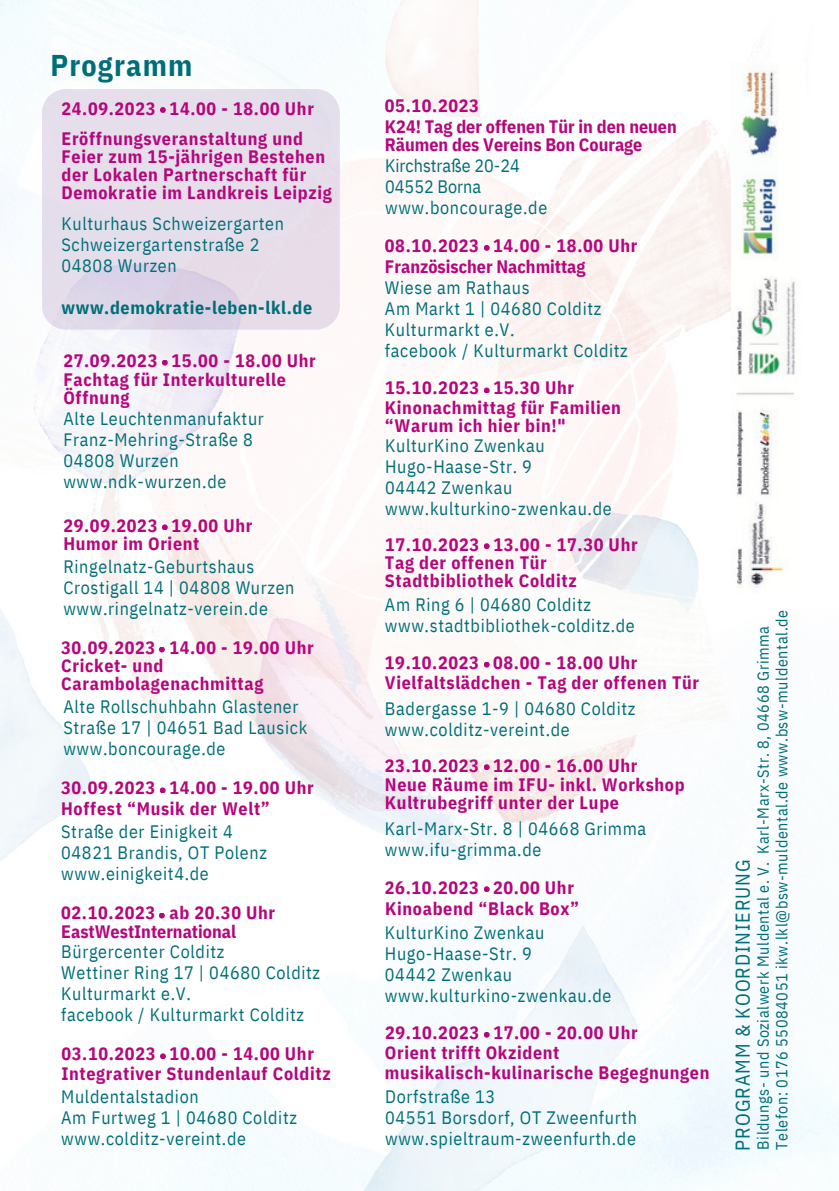
<style>
.page{position:relative;width:839px;height:1191px;background:#fff}
.page>*{position:absolute;margin:0;border:0;box-sizing:border-box;transform-origin:0 0}
.t1{font:700 30px "IBM Plex Sans Cond";letter-spacing:.035em;color:#006e78}
.t2{font:20px "IBM Plex Sans Cond";letter-spacing:.05em;color:#006e78}
.t3{font:18px/21px "IBM Plex Sans Cond";letter-spacing:.035em;color:#006e78}
.t4{font:700 18px/18px "IBM Plex Sans Cond";letter-spacing:.035em;color:#b6067c}
.t5{font:700 18px/18px "IBM Plex Sans Cond";color:#b6067c}
.t6{font:700 18px "IBM Plex Sans Cond";letter-spacing:.035em;color:#006e78}
.t7{font:18px "IBM Plex Sans Cond";color:#006e78}
.t8{font:16px "IBM Plex Sans Cond";letter-spacing:.035em;color:#006e78}
</style>
<div class="page">
<img style="left:0;top:0;width:838px;height:1191px">
<svg style="left:162px;top:360px;width:6px;height:6px"></svg>
<svg style="left:162px;top:524px;width:6px;height:6px"></svg>
<svg style="left:159px;top:647px;width:6px;height:6px"></svg>
<svg style="left:160px;top:787px;width:6px;height:6px"></svg>
<svg style="left:159px;top:913px;width:6px;height:6px"></svg>
<svg style="left:483px;top:245px;width:6px;height:6px"></svg>
<svg style="left:483px;top:388px;width:6px;height:5px"></svg>
<svg style="left:483px;top:543px;width:6px;height:6px"></svg>
<svg style="left:483px;top:662px;width:6px;height:6px"></svg>
<svg style="left:483px;top:764px;width:6px;height:6px"></svg>
<svg style="left:483px;top:886px;width:6px;height:6px"></svg>
<svg style="left:483px;top:1032px;width:6px;height:6px"></svg>
<svg style="left:160px;top:1053px;width:6px;height:6px"></svg>
<svg style="left:42px;top:89px;width:298px;height:241px;background:#e4dce9"></svg>
<svg style="left:160px;top:107px;width:6px;height:6px"></svg>
<img style="left:731px;top:62px;width:74px;height:531px">
<p class="t1" style="left:50px;top:46px;width:143px">Programm</p>
<p class="t4" style="left:61px;top:99px;width:254px">24.09.2023 14.00 - 18.00 Uhr</p>
<p class="t4" style="left:385px;top:96px;width:95px">05.10.2023</p>
<p class="t4" style="left:61px;top:130px;width:272px">Eröffnungsveranstaltung und<br>Feier zum 15-jährigen Bestehen der Lokalen Partnerschaft für<br>Demokratie im Landkreis Leipzig</p>
<p class="t5" style="left:385px;top:117px;width:293px">K24! Tag der offenen Tür in den neuen<br>Räumen des Vereins Bon Courage</p>
<p class="t7" style="left:385px;top:154px;width:136px">Kirchstraße 20-24</p>
<p class="t7" style="left:385px;top:175px;width:97px">04552 Borna</p>
<p class="t3" style="left:385px;top:197px;width:164px">www.boncourage.de</p>
<p class="t3" style="left:61px;top:212px;width:224px">Kulturhaus Schweizergarten</p>
<p class="t3" style="left:61px;top:233px;width:199px">Schweizergartenstraße 2</p>
<p class="t3" style="left:61px;top:254px;width:117px">04808 Wurzen</p>
<p class="t6" style="left:61px;top:295px;width:252px">www.demokratie-leben-lkl.de</p>
<p class="t4" style="left:385px;top:236px;width:254px">08.10.2023 14.00 - 18.00 Uhr</p>
<p class="t5" style="left:385px;top:257px;width:202px">Französischer Nachmittag</p>
<p class="t3" style="left:385px;top:276px;width:146px">Wiese am Rathaus</p>
<p class="t3" style="left:385px;top:297px;width:218px">Am Markt 1 | 04680 Colditz</p>
<p class="t3" style="left:385px;top:318px;width:131px">Kulturmarkt e.V.</p>
<p class="t3" style="left:385px;top:339px;width:244px">facebook / Kulturmarkt Colditz</p>
<p class="t4" style="left:63px;top:351px;width:254px">27.09.2023 15.00 - 18.00 Uhr</p>
<p class="t4" style="left:63px;top:370px;width:224px">Fachtag für Interkulturelle<br>Öffnung</p>
<p class="t3" style="left:63px;top:408px;width:202px">Alte Leuchtenmanufaktur</p>
<p class="t3" style="left:63px;top:429px;width:191px">Franz-Mehring-Straße 8</p>
<p class="t3" style="left:63px;top:450px;width:117px">04808 Wurzen</p>
<p class="t3" style="left:63px;top:471px;width:164px">www.ndk-wurzen.de</p>
<p class="t4" style="left:63px;top:516px;width:190px">29.09.2023 19.00 Uhr</p>
<p class="t4" style="left:63px;top:535px;width:137px">Humor im Orient</p>
<p class="t3" style="left:63px;top:556px;width:232px">Ringelnatz-Geburtshaus<br>Crostigall 14 | 04808 Wurzen</p>
<p class="t3" style="left:63px;top:598px;width:206px">www.ringelnatz-verein.de</p>
<p class="t4" style="left:61px;top:638px;width:254px">30.09.2023 14.00 - 19.00 Uhr</p>
<p class="t4" style="left:61px;top:657px;width:204px">Cricket- und<br>Carambolagenachmittag</p>
<p class="t3" style="left:63px;top:696px;width:245px">Alte Rollschuhbahn Glastener<br>Straße 17 | 04651 Bad Lausick</p>
<p class="t3" style="left:63px;top:738px;width:164px">www.boncourage.de</p>
<p class="t4" style="left:61px;top:778px;width:254px">30.09.2023 14.00 - 19.00 Uhr</p>
<p class="t4" style="left:61px;top:799px;width:210px">Hoffest “Musik der Welt”</p>
<p class="t3" style="left:61px;top:820px;width:173px">Straße der Einigkeit 4</p>
<p class="t3" style="left:61px;top:841px;width:207px">04821 Brandis, OT Polenz</p>
<p class="t3" style="left:61px;top:862px;width:149px">www.einigkeit4.de</p>
<p class="t4" style="left:61px;top:903px;width:215px">02.10.2023 ab 20.30 Uhr</p>
<p class="t5" style="left:61px;top:922px;width:176px">EastWestInternational</p>
<p class="t3" style="left:61px;top:941px;width:165px">Bürgercenter Colditz</p>
<p class="t3" style="left:61px;top:962px;width:260px">Wettiner Ring 17 | 04680 Colditz</p>
<p class="t3" style="left:61px;top:983px;width:131px">Kulturmarkt e.V.</p>
<p class="t3" style="left:61px;top:1004px;width:244px">facebook / Kulturmarkt Colditz</p>
<p class="t4" style="left:61px;top:1045px;width:254px">03.10.2023 10.00 - 14.00 Uhr</p>
<p class="t4" style="left:385px;top:378px;width:190px">15.10.2023 15.30 Uhr</p>
<p class="t4" style="left:385px;top:398px;width:237px">Kinonachmittag für Familien</p>
<p class="t4" style="left:385px;top:416px;width:182px">“Warum ich hier bin!"</p>
<p class="t3" style="left:385px;top:434px;width:161px">KulturKino Zwenkau</p>
<p class="t3" style="left:385px;top:455px;width:148px">Hugo-Haase-Str. 9</p>
<p class="t3" style="left:385px;top:476px;width:129px">04442 Zwenkau</p>
<p class="t3" style="left:385px;top:497px;width:228px">www.kulturkino-zwenkau.de</p>
<p class="t4" style="left:385px;top:535px;width:254px">17.10.2023 13.00 - 17.30 Uhr</p>
<p class="t4" style="left:385px;top:553px;width:163px">Tag der offenen Tür</p>
<p class="t4" style="left:385px;top:571px;width:193px">Stadtbibliothek Colditz</p>
<p class="t3" style="left:385px;top:593px;width:207px">Am Ring 6 | 04680 Colditz</p>
<p class="t3" style="left:385px;top:614px;width:251px">www.stadtbibliothek-colditz.de</p>
<p class="t4" style="left:385px;top:653px;width:254px">19.10.2023 08.00 - 18.00 Uhr</p>
<p class="t4" style="left:385px;top:673px;width:316px">Vielfaltslädchen - Tag der offenen Tür</p>
<p class="t3" style="left:385px;top:697px;width:252px">Badergasse 1-9 | 04680 Colditz</p>
<p class="t3" style="left:385px;top:718px;width:186px">www.colditz-vereint.de</p>
<p class="t4" style="left:385px;top:756px;width:254px">23.10.2023 12.00 - 16.00 Uhr</p>
<p class="t4" style="left:385px;top:776px;width:301px">Neue Räume im IFU- inkl. Workshop<br>Kultrubegriff unter der Lupe</p>
<p class="t3" style="left:385px;top:818px;width:263px">Karl-Marx-Str. 8 | 04668 Grimma</p>
<p class="t3" style="left:385px;top:839px;width:158px">www.ifu-grimma.de</p>
<p class="t4" style="left:385px;top:878px;width:190px">26.10.2023 20.00 Uhr</p>
<p class="t4" style="left:385px;top:899px;width:195px">Kinoabend “Black Box”</p>
<p class="t3" style="left:385px;top:922px;width:161px">KulturKino Zwenkau</p>
<p class="t3" style="left:385px;top:943px;width:148px">Hugo-Haase-Str. 9</p>
<p class="t3" style="left:385px;top:964px;width:129px">04442 Zwenkau</p>
<p class="t3" style="left:385px;top:985px;width:228px">www.kulturkino-zwenkau.de</p>
<p class="t4" style="left:385px;top:1024px;width:254px">29.10.2023 17.00 - 20.00 Uhr</p>
<p class="t4" style="left:385px;top:1043px;width:176px">Orient trifft Okzident</p>
<p class="t4" style="left:61px;top:1065px;width:271px">Integrativer Stundenlauf Colditz</p>
<p class="t4" style="left:385px;top:1063px;width:326px">musikalisch-kulinarische Begegnungen</p>
<p class="t3" style="left:61px;top:1085px;width:139px">Muldentalstadion</p>
<p class="t3" style="left:61px;top:1106px;width:237px">Am Furtweg 1 | 04680 Colditz</p>
<p class="t3" style="left:61px;top:1127px;width:186px">www.colditz-vereint.de</p>
<p class="t3" style="left:385px;top:1085px;width:112px">Dorfstraße 13</p>
<p class="t3" style="left:385px;top:1106px;width:253px">04551 Borsdorf, OT Zweenfurth</p>
<p class="t3" style="left:385px;top:1127px;width:252px">www.spieltraum-zweenfurth.de</p>
<p class="t8" style="left:771px;top:1150px;width:541px;rotate:-90deg">Telefon: 0176 55084051 ikw.lkl@bsw-muldental.de www.bsw-muldental.de</p>
<p class="t8" style="left:752px;top:1150px;width:525px;rotate:-90deg">Bildungs- und Sozialwerk Muldental e. V. Karl-Marx-Str. 8, 04668 Grimma</p>
<p class="t2" style="left:729px;top:1151px;width:293px;rotate:-90deg">PROGRAMM &amp; KOORDINIERUNG</p>
</div>
